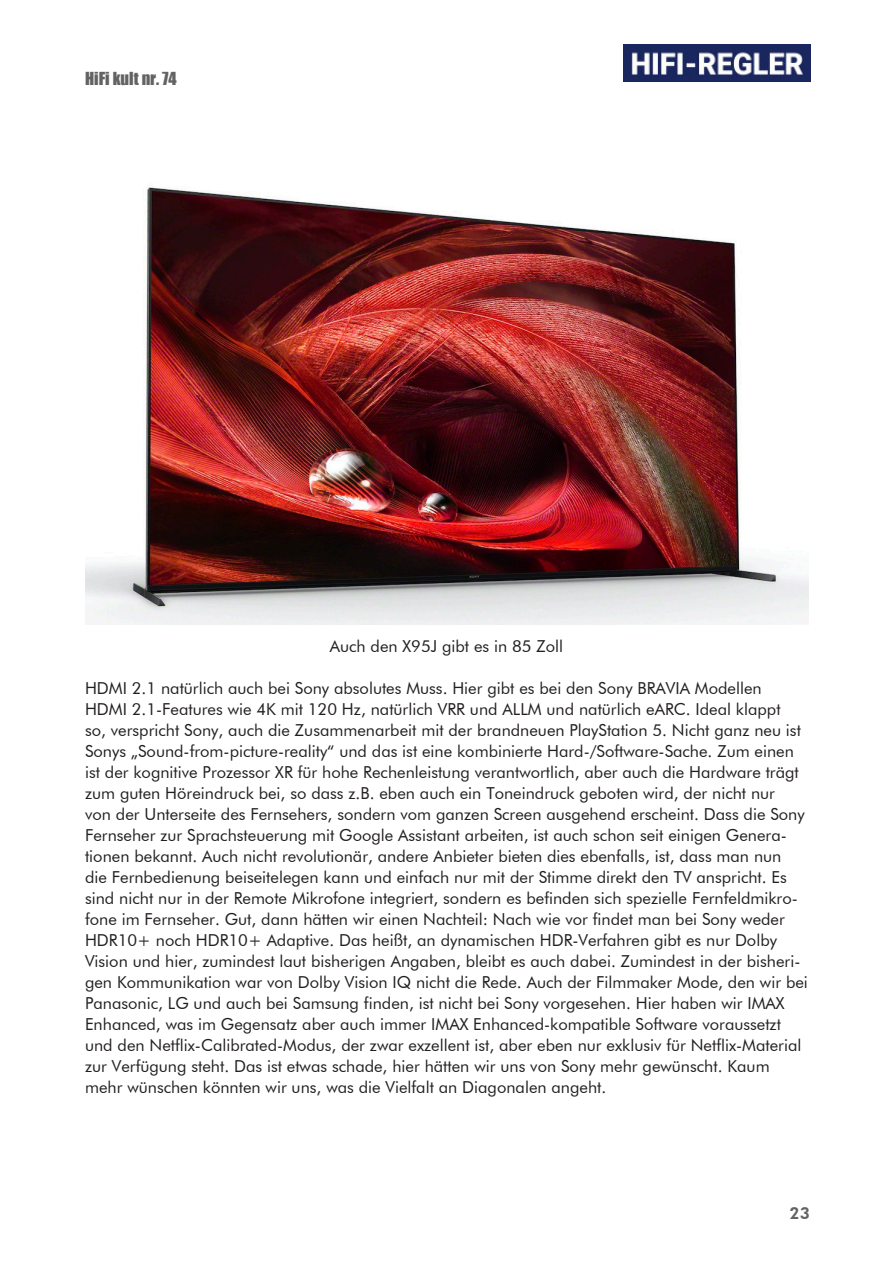
<style>
.page{position:relative;width:893px;height:1263px;background:#fff}
.page>*{position:absolute;margin:0;border:0;box-sizing:border-box;transform-origin:0 0}
.Fließtext{font:16.5px/21px "Futura BT";color:#231f20}
.t1{font:16.5px "Impact";color:#636366}
.t2{font:800 16.5px "Futura BT";color:#636366}
</style>
<div class="page">
<img style="left:623px;top:44px;width:187px;height:37px">
<img style="left:85px;top:187px;width:723px;height:438px">
<p class="t1" style="left:85px;top:66px;width:93px">HiFi kult nr. 74</p>
<p class="Fließtext" style="left:330px;top:636px;width:235px">Auch den X95J gibt es in 85 Zoll</p>
<p class="Fließtext" style="left:85px;top:678px;width:724px">HDMI 2.1 natürlich auch bei Sony absolutes Muss. Hier gibt es bei den Sony BRAVIA Modellen<br>HDMI 2.1-Features wie 4K mit 120 Hz, natürlich VRR und ALLM und natürlich eARC. Ideal klappt<br>so, verspricht Sony, auch die Zusammenarbeit mit der brandneuen PlayStation 5. Nicht ganz neu ist Sonys „Sound-from-picture-reality“ und das ist eine kombinierte Hard-/Software-Sache. Zum einen ist der kognitive Prozessor XR für hohe Rechenleistung verantwortlich, aber auch die Hardware trägt zum guten Höreindruck bei, so dass z.B. eben auch ein Toneindruck geboten wird, der nicht nur<br>von der Unterseite des Fernsehers, sondern vom ganzen Screen ausgehend erscheint. Dass die Sony Fernseher zur Sprachsteuerung mit Google Assistant arbeiten, ist auch schon seit einigen Genera&shy;tionen bekannt. Auch nicht revolutionär, andere Anbieter bieten dies ebenfalls, ist, dass man nun<br>die Fernbedienung beiseitelegen kann und einfach nur mit der Stimme direkt den TV anspricht. Es sind nicht nur in der Remote Mikrofone integriert, sondern es befinden sich spezielle Fernfeldmikro&shy;fone im Fernseher. Gut, dann hätten wir einen Nachteil: Nach wie vor findet man bei Sony weder HDR10+ noch HDR10+ Adaptive. Das heißt, an dynamischen HDR-Verfahren gibt es nur Dolby Vision und hier, zumindest laut bisherigen Angaben, bleibt es auch dabei. Zumindest in der bisheri&shy;gen Kommunikation war von Dolby Vision IQ nicht die Rede. Auch der Filmmaker Mode, den wir bei Panasonic, LG und auch bei Samsung finden, ist nicht bei Sony vorgesehen. Hier haben wir IMAX Enhanced, was im Gegensatz aber auch immer IMAX Enhanced-kompatible Software voraussetzt und den Netflix-Calibrated-Modus, der zwar exzellent ist, aber eben nur exklusiv für Netflix-Material zur Verfügung steht. Das ist etwas schade, hier hätten wir uns von Sony mehr gewünscht. Kaum mehr wünschen könnten wir uns, was die Vielfalt an Diagonalen angeht.</p>
<p class="t2" style="left:789px;top:1203px;width:22px">23</p>
</div>
